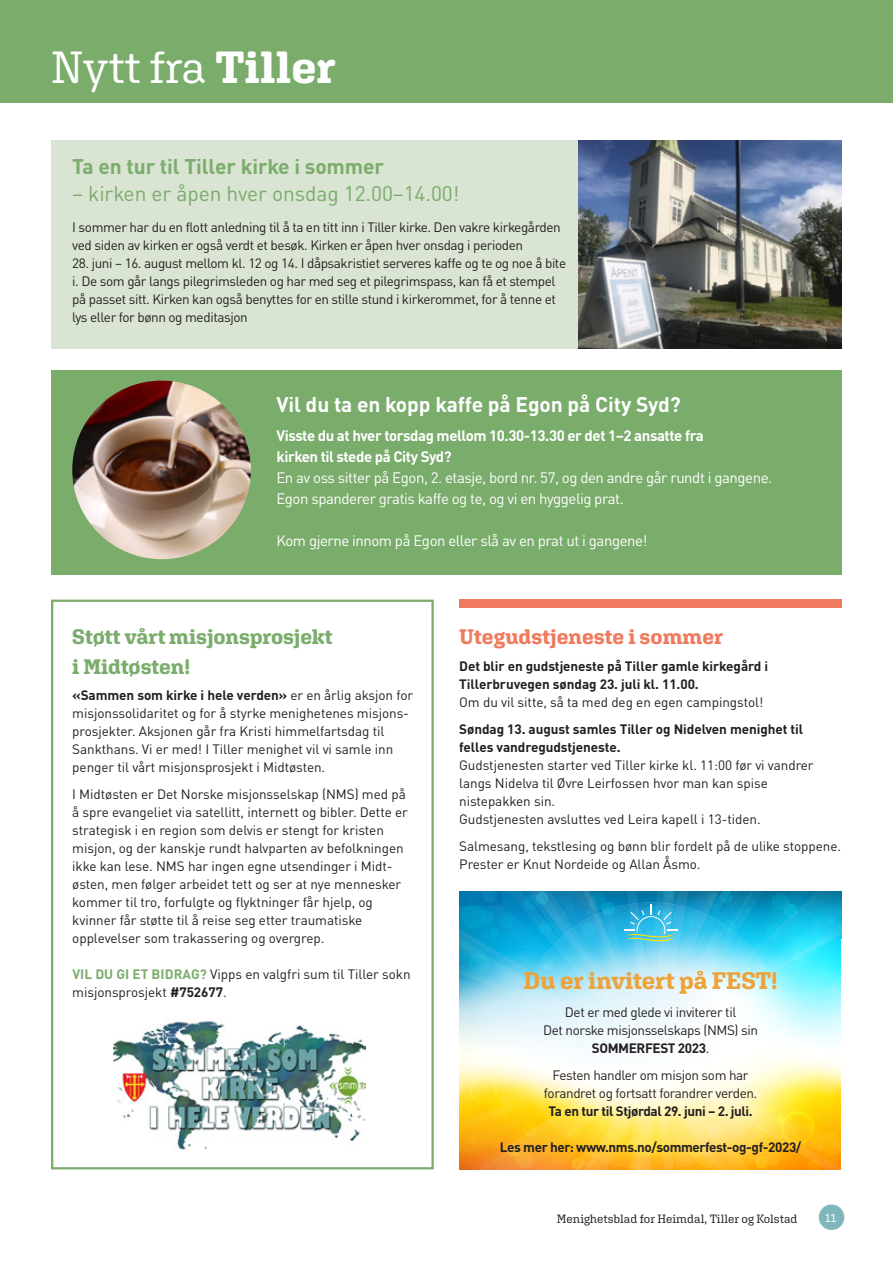
<style>
.page{position:relative;width:893px;height:1263px;background:#fff}
.page>*{position:absolute;margin:0;border:0;box-sizing:border-box;transform-origin:0 0}
.Hovedtittel{font:45px "Aglet Slab";letter-spacing:-.005em;color:#fff}
.undertittel{font:700 24px "Aglet Slab";letter-spacing:-.005em;color:#eda33b}
.Ingress{font:700 21px "Aglet Slab";letter-spacing:-.01em;color:#7aac6b}
.undertittel-2{font:21px "DIN Pro";letter-spacing:-.005em;color:#7aac6b}
.undertittel-3{font:700 21px "DIN Pro";letter-spacing:-.005em;color:#fff}
.undertittel-4{font:700 21px "DIN Pro";letter-spacing:-.005em;color:#7aac6b}
.Mellomtittel{font:700 21px "Aglet Slab";letter-spacing:-.005em;color:#ef7a5e}
.Brødtekst{font:15px "DIN Pro";letter-spacing:-.03em;color:#fff}
.Brødtekst-2{font:700 15px "DIN Pro";letter-spacing:-.03em;color:#fff}
.Brødtekst-3{font:13.5px/18px "DIN Pro";letter-spacing:-.005em;color:#231f20}
.Brødtekst-4{font:13.5px/18px "DIN Pro";letter-spacing:-.03em;color:#231f20}
.Brødtekst-5{font:700 13.5px "DIN Pro";letter-spacing:-.005em;color:#231f20}
.Brødtekst-6{font:700 13.5px "DIN Pro";letter-spacing:-.03em;color:#231f20}
.t1{font:12px "Aglet Slab";letter-spacing:-.005em;color:#231f20}
.t2{font:12px "Aglet Slab";color:#fff}
.s1{font-weight:700}
.s2{font-weight:700;color:#7aac6b}
.s3{font-weight:400}
</style>
<div class="page">
<div style="left:0;top:0;width:893px;height:102px;background:#7aac6b"></div>
<div style="left:51px;top:140px;width:791px;height:209px;background:#d9e4d2"></div>
<div style="left:51px;top:600px;width:383px;height:569px;border:2px solid #7aac6b"></div>
<img style="left:459px;top:891px;width:383px;height:278px">
<div style="left:819px;top:1204px;width:25px;height:26px;background:#7fb7bc;border-radius:50%"></div>
<img style="left:114px;top:1021px;width:252px;height:129px">
<img style="left:578px;top:140px;width:264px;height:209px">
<div style="left:51px;top:370px;width:791px;height:204px;background:#7aac6b"></div>
<img style="left:72px;top:381px;width:179px;height:178px;border-radius:89px">
<div style="left:459px;top:600px;width:383px;height:8px;background:#ef7a5e"></div>
<p class="Hovedtittel" style="left:51px;top:40px;width:286px">Nytt fra <span class="s1">Tiller</span></p>
<p class="undertittel-4" style="left:72px;top:149px;width:313px">Ta en tur til Tiller kirke i sommer</p>
<p class="undertittel-2" style="left:72px;top:177px;width:389px">– kirken er åpen hver onsdag 12.00–14.00!</p>
<p class="Brødtekst-4" style="left:72px;top:217px;width:490px">I sommer har du en flott anledning til å ta en titt inn i Tiller kirke. Den vakre kirkegården ved siden av kirken er også verdt et besøk. Kirken er åpen hver onsdag i perioden</p>
<p class="Brødtekst-4" style="left:72px;top:253px;width:495px">28. juni – 16. august mellom kl. 12 og 14. I dåpsakristiet serveres kaffe og te og noe å bite i. De som går langs pilegrimsleden og har med seg et pilegrimspass, kan få et stempel på passet sitt. Kirken kan også benyttes for en stille stund i kirkerommet, for å tenne et lys eller for bønn og meditasjon</p>
<p class="undertittel-3" style="left:276px;top:386px;width:406px">Vil du ta en kopp kaffe på Egon på City Syd?</p>
<p class="Brødtekst-2" style="left:276px;top:423px;width:429px">Visste du at hver torsdag mellom 10.30-13.30 er det 1–2 ansatte fra</p>
<p class="Brødtekst-2" style="left:276px;top:444px;width:177px">kirken til stede på City Syd?</p>
<p class="Brødtekst" style="left:276px;top:466px;width:497px">En av oss sitter på Egon, 2. etasje, bord nr. 57, og den andre går rundt i gangene.</p>
<p class="Brødtekst" style="left:276px;top:487px;width:349px">Egon spanderer gratis kaffe og te, og vi en hyggelig prat.</p>
<p class="Brødtekst" style="left:276px;top:529px;width:373px">Kom gjerne innom på Egon eller slå av en prat ut i gangene!</p>
<p class="Ingress" style="left:72px;top:624px;width:262px">Støtt vårt misjonsprosjekt</p>
<p class="Ingress" style="left:72px;top:654px;width:119px">i Midtøsten!</p>
<p class="Brødtekst-3" style="left:72px;top:685px;width:342px"><span class="s1">«Sammen som kirke i hele verden»</span> er en årlig aksjon for misjonssolidaritet og for å styrke menighetenes misjons&shy;prosjekter. Aksjonen går fra Kristi himmelfartsdag til Sankthans. Vi er med! I Tiller menighet vil vi samle inn penger til vårt misjonsprosjekt i Midtøsten.</p>
<p class="Brødtekst-3" style="left:72px;top:784px;width:337px">I Midtøsten er Det Norske misjonsselskap (NMS) med på å spre evangeliet via satellitt, internett og bibler. Dette er strategisk i en region som delvis er stengt for kristen</p>
<p class="Brødtekst-3" style="left:72px;top:838px;width:333px">misjon, og der kanskje rundt halvparten av befolkningen ikke kan lese. NMS har ingen egne utsendinger i Midt&shy;østen, men følger arbeidet tett og ser at nye mennesker kommer til tro, forfulgte og flyktninger får hjelp, og kvinner får støtte til å reise seg etter traumatiske opplevelser som trakassering og overgrep.</p>
<p class="Brødtekst-3" style="left:72px;top:964px;width:340px"><span class="s2">VIL DU GI ET BIDRAG?</span> Vipps en valgfri sum til Tiller sokn misjonsprosjekt <span class="s1">#752677</span>.</p>
<p class="Mellomtittel" style="left:459px;top:624px;width:265px">Utegudstjeneste i sommer</p>
<p class="Brødtekst-5" style="left:459px;top:654px;width:310px">Det blir en gudstjeneste på Tiller gamle kirkegård i</p>
<p class="Brødtekst-5" style="left:459px;top:672px;width:241px">Tillerbruvegen søndag 23. juli kl. 11.00.</p>
<p class="Brødtekst-3" style="left:459px;top:691px;width:306px">Om du vil sitte, så ta med deg en egen campingstol!</p>
<p class="Brødtekst-5" style="left:459px;top:717px;width:346px">Søndag 13. august samles Tiller og Nidelven menighet til</p>
<p class="Brødtekst-5" style="left:459px;top:735px;width:163px">felles vandregudstjeneste.</p>
<p class="Brødtekst-3" style="left:459px;top:754px;width:356px">Gudstjenesten starter ved Tiller kirke kl. 11:00 før vi vandrer langs Nidelva til Øvre Leirfossen hvor man kan spise nistepakken sin.</p>
<p class="Brødtekst-3" style="left:459px;top:808px;width:303px">Gudstjenesten avsluttes ved Leira kapell i 13-tiden.</p>
<p class="Brødtekst-3" style="left:459px;top:835px;width:383px">Salmesang, tekstlesing og bønn blir fordelt på de ulike stoppene.<br>Prester er Knut Nordeide og Allan Åsmo.</p>
<p class="undertittel" style="left:523px;top:966px;width:256px">Du er invitert på FEST!</p>
<p class="Brødtekst-4" style="left:565px;top:1002px;width:173px">Det er med glede vi inviterer til</p>
<p class="Brødtekst-4" style="left:543px;top:1020px;width:216px">Det norske misjonsselskaps (NMS) sin</p>
<p class="Brødtekst-6" style="left:592px;top:1037px;width:119px">SOMMERFEST 2023<span class="s3">.</span></p>
<p class="Brødtekst-4" style="left:553px;top:1065px;width:198px">Festen handler om misjon som har</p>
<p class="Brødtekst-4" style="left:544px;top:1083px;width:215px">forandret og fortsatt forandrer verden.</p>
<p class="Brødtekst-6" style="left:549px;top:1100px;width:206px">Ta en tur til Stjørdal 29. juni – 2. juli.</p>
<p class="Brødtekst-6" style="left:500px;top:1136px;width:303px">Les mer her: www.nms.no/sommerfest-og-gf-2023/</p>
<p class="t1" style="left:557px;top:1212px;width:242px">Menighetsblad for Heimdal, Tiller og Kolstad</p>
<p class="t2" style="left:825px;top:1211px;width:13px">11</p>
</div>
